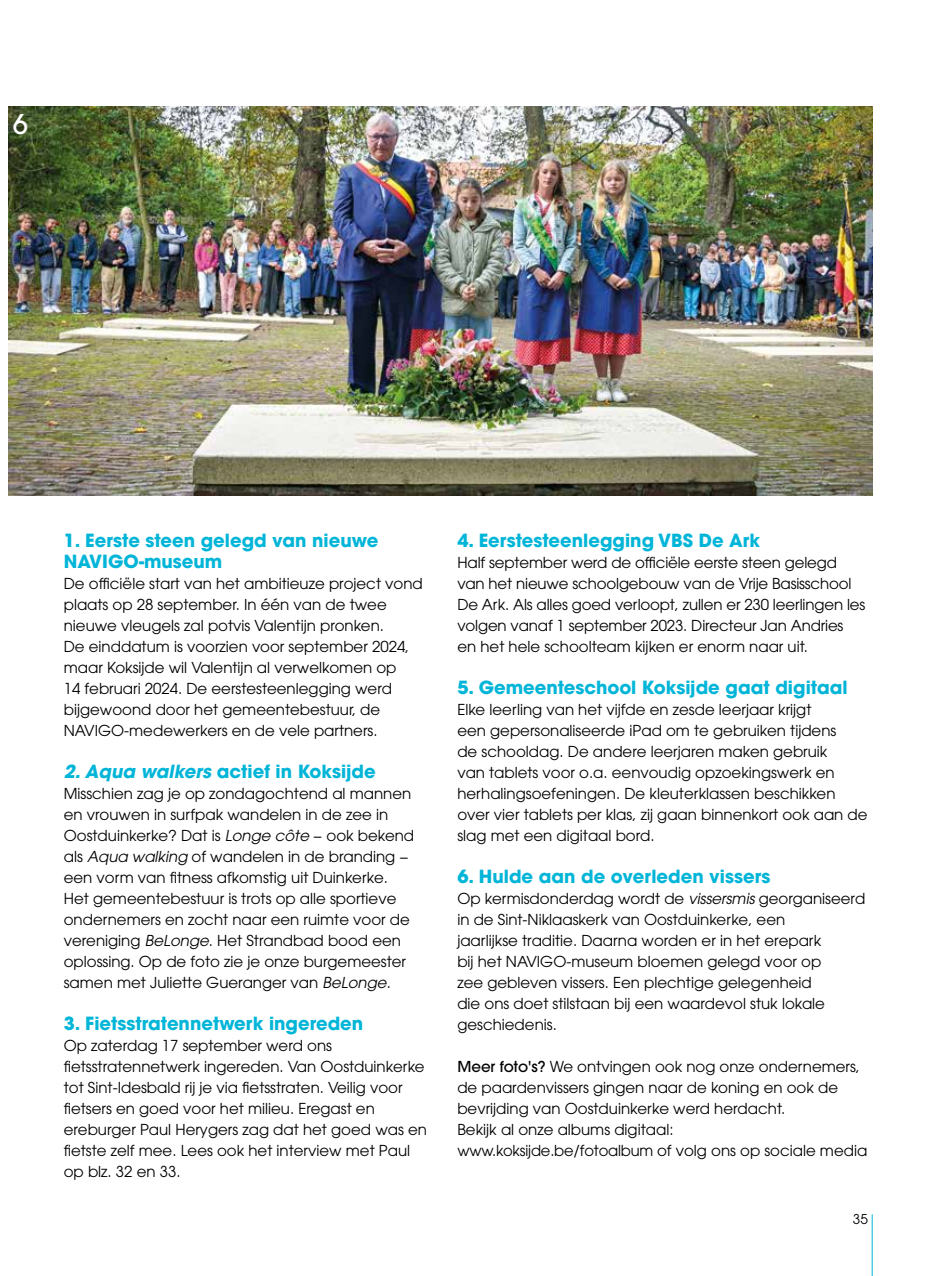
<style>
.page{position:relative;width:936px;height:1276px;background:#fff}
.page>*{position:absolute;margin:0;border:0;box-sizing:border-box;transform-origin:0 0}
.t1{font:500 27px "ITC Avant Garde Pro";color:#fff}
.t2{font:700 18px/21px "ITC Avant Garde Pro";color:#00b5d8}
.t3{font:15px/21px "ITC Avant Garde Pro";color:#000}
.t4{font:13.5px "ITC Avant Garde Pro";color:#000}
.s1{font-style:italic}
.s2{font-weight:500}
</style>
<div class="page">
<img style="left:9px;top:106px;width:863px;height:389px">
<hr style="left:871px;top:1214px;width:1px;height:62px;background:#00b5d8">
<h1 class="t1" style="left:13px;top:107px;width:16px">6</h1>
<p class="t2" style="left:64px;top:529px;width:316px">1. Eerste steen gelegd van nieuwe<br>NAVIGO-museum</p>
<p class="t3" style="left:64px;top:573px;width:360px">De officiële start van het ambitieuze project vond plaats op 28 september. In één van de twee nieuwe vleugels zal potvis Valentijn pronken.<br>De einddatum is voorzien voor september 2024, maar Koksijde wil Valentijn al verwelkomen op<br>14 februari 2024. De eerstesteenlegging werd bijgewoond door het gemeentebestuur, de NAVIGO-medewerkers en de vele partners.</p>
<p class="t2" style="left:64px;top:760px;width:313px"><span class="s1">2.Aqua walkers</span> actief in Koksijde</p>
<p class="t3" style="left:64px;top:783px;width:352px">Misschien zag je op zondagochtend al mannen en vrouwen in surfpak wandelen in de zee in Oostduinkerke? Dat is <span class="s1">Longe côte</span> − ook bekend als <span class="s1">Aqua walking</span> of wandelen in de branding − een vorm van fitness afkomstig uit Duinkerke.<br>Het gemeentebestuur is trots op alle sportieve ondernemers en zocht naar een ruimte voor de vereniging <span class="s1">BeLonge</span>. Het Strandbad bood een oplossing. Op de foto zie je onze burgemeester samen met Juliette Gueranger van <span class="s1">BeLonge</span>.</p>
<p class="t2" style="left:64px;top:1012px;width:301px">3. Fietsstratennetwerk ingereden</p>
<p class="t3" style="left:64px;top:1035px;width:364px">Op zaterdag 17 september werd ons fietsstratennetwerk ingereden. Van Oostduinkerke tot Sint-Idesbald rij je via fietsstraten. Veilig voor fietsers en goed voor het milieu. Eregast en ereburger Paul Herygers zag dat het goed was en fietste zelf mee. Lees ook het interview met Paul op blz. 32 en 33.</p>
<p class="t2" style="left:457px;top:529px;width:304px">4. Eerstesteenlegging VBS De Ark</p>
<p class="t3" style="left:457px;top:552px;width:409px">Half september werd de officiële eerste steen gelegd van het nieuwe schoolgebouw van de Vrije Basisschool De Ark. Als alles goed verloopt, zullen er 230 leerlingen les volgen vanaf 1 september 2023. Directeur Jan Andries en het hele schoolteam kijken er enorm naar uit.</p>
<p class="t2" style="left:457px;top:676px;width:392px">5. Gemeenteschool Koksijde gaat digitaal</p>
<p class="t3" style="left:457px;top:699px;width:412px">Elke leerling van het vijfde en zesde leerjaar krijgt<br>een gepersonaliseerde iPad om te gebruiken tijdens<br>de schooldag. De andere leerjaren maken gebruik<br>van tablets voor o.a. eenvoudig opzoekingswerk en herhalingsoefeningen. De kleuterklassen beschikken over vier tablets per klas, zij gaan binnenkort ook aan de slag met een digitaal bord.</p>
<p class="t2" style="left:457px;top:865px;width:315px">6. Hulde aan de overleden vissers</p>
<p class="t3" style="left:457px;top:888px;width:409px">Op kermisdonderdag wordt de <span class="s1">vissersmis</span> georganiseerd in de Sint-Niklaaskerk van Oostduinkerke, een<br>jaarlijkse traditie. Daarna worden er in het erepark<br>bij het NAVIGO-museum bloemen gelegd voor op<br>zee gebleven vissers. Een plechtige gelegenheid<br>die ons doet stilstaan bij een waardevol stuk lokale geschiedenis.</p>
<p class="t3" style="left:457px;top:1056px;width:411px"><span class="s2">Meer foto's?</span> We ontvingen ook nog onze ondernemers, de paardenvissers gingen naar de koning en ook de bevrijding van Oostduinkerke werd herdacht.<br>Bekijk al onze albums digitaal: www.koksijde.be/fotoalbum of volg ons op sociale media</p>
<p class="t4" style="left:852px;top:1211px;width:16px">35</p>
</div>
